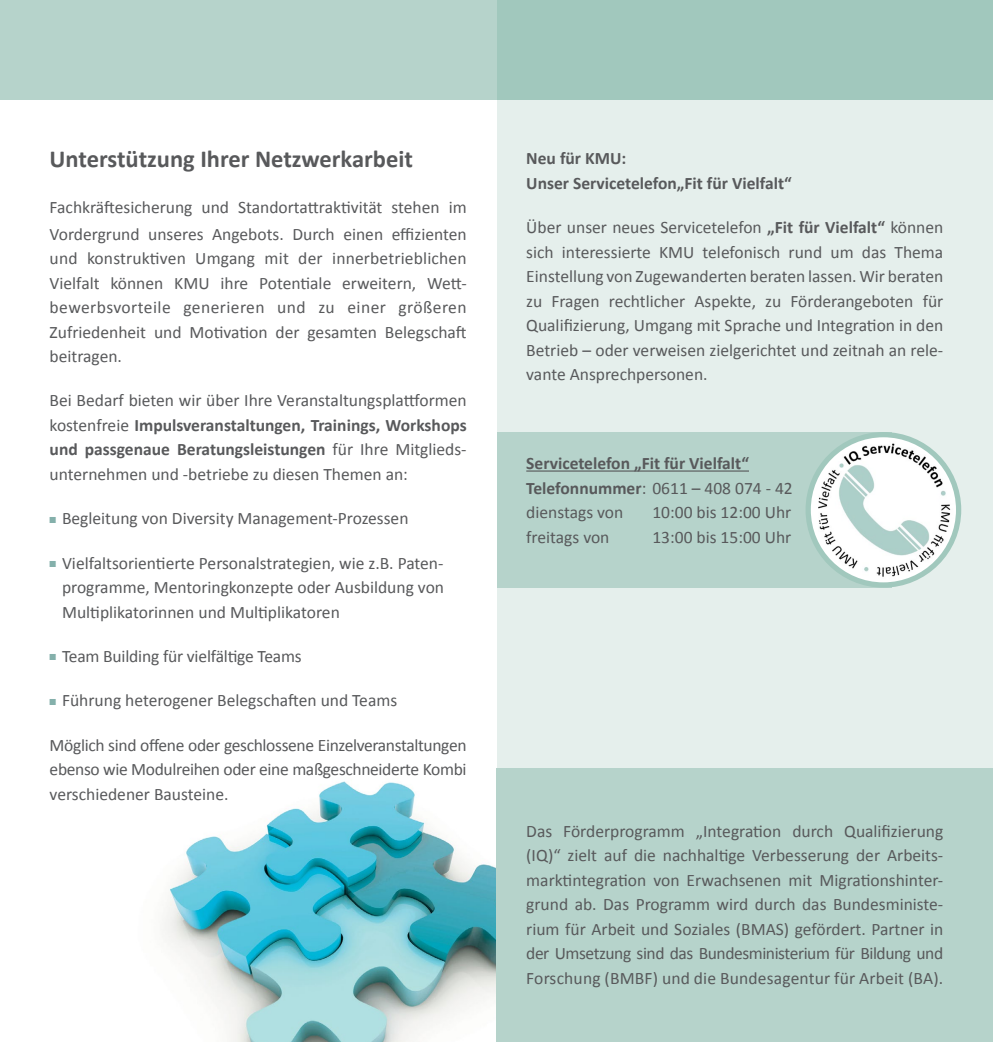
<style>
.page{position:relative;width:993px;height:1042px;background:#fff}
.page>*{position:absolute;margin:0;border:0;box-sizing:border-box;transform-origin:0 0}
.t1{font:700 24.5px "Calibri";color:#58595b}
.t2{font:17.5px/24.5px "Calibri";color:#58595b;text-align:justify}
.t3{font:700 17.5px/24.5px "Calibri";color:#58595b}
.s1{font-weight:700}
.s2{color:#84b0ab}
.s3{font-weight:400}
</style>
<div class="page">
<div style="left:497px;top:99px;width:495px;height:943px;background:#e5efec"></div>
<div style="left:0;top:0;width:497px;height:99px;background:#b6d3cb"></div>
<div style="left:497px;top:0;width:495px;height:99px;background:#a1c8bd"></div>
<img style="left:161px;top:781px;width:335px;height:261px">
<div style="left:496px;top:769px;width:496px;height:273px;background:#b6d3cb"></div>
<div style="left:497px;top:432px;width:394px;height:155px;background:#b6d3cb"></div>
<img style="left:808px;top:435px;width:150px;height:150px;border-radius:74px">
<div style="left:805px;top:432px;width:155px;height:155px;border:5px solid #a1c8bd;border-radius:50%"></div>
<hr style="left:526px;top:470px;width:222px;height:2px;background:#58595b">
<h1 class="t1" style="left:50px;top:142px;width:364px">Unterstützung Ihrer Netzwerkarbeit</h1>
<p class="t2" style="left:50px;top:194px;width:418px;line-height:26.2px">Fachkräftesicherung und Standortattraktivität stehen im<br>Vordergrund unseres Angebots. Durch einen effizienten</p>
<p class="t2" style="left:50px;top:245px;width:418px">und konstruktiven Umgang mit der innerbetrieblichen Vielfalt können KMU ihre Potentiale erweitern, Wett&shy;bewerbsvorteile generieren und zu einer größeren Zufriedenheit und Motivation der gesamten Belegschaft beitragen.</p>
<p class="t2" style="left:50px;top:387px;width:418px">Bei Bedarf bieten wir über Ihre Veranstaltungsplattformen kostenfreie <span class="s1">Impulsveranstaltungen, Trainings, Workshops und passgenaue Beratungsleistungen</span> für Ihre Mitglieds&shy;unternehmen und -betriebe zu diesen Themen an:</p>
<p class="t2" style="left:50px;top:505px;width:360px"><span class="s2">■</span> Begleitung von Diversity Management-Prozessen</p>
<p class="t2" style="left:62px;top:550px;width:383px;text-indent:-12px"><span class="s2">■</span> Vielfaltsorientierte Personalstrategien, wie z.B. Paten&shy;programme, Mentoringkonzepte oder Ausbildung von Multiplikatorinnen und Multiplikatoren</p>
<p class="t2" style="left:50px;top:643px;width:253px"><span class="s2">■</span> Team Building für vielfältige Teams</p>
<p class="t2" style="left:50px;top:687px;width:349px"><span class="s2">■</span> Führung heterogener Belegschaften und Teams</p>
<p class="t2" style="left:50px;top:732px;width:418px">Möglich sind offene oder geschlossene Einzelveranstaltungen ebenso wie Modulreihen oder eine maßgeschneiderte Kombi verschiedener Bausteine.</p>
<p class="t3" style="left:526px;top:146px;width:267px">Neu für KMU:<br>Unser Servicetelefon„Fit für Vielfalt“</p>
<p class="t2" style="left:526px;top:214px;width:418px">Über unser neues Servicetelefon <span class="s1">„Fit für Vielfalt“</span> können sich interessierte KMU telefonisch rund um das Thema Einstellung von Zugewanderten beraten lassen. Wir beraten zu Fragen rechtlicher Aspekte, zu Förderangeboten für Qualifizierung, Umgang mit Sprache und Integration in den Betrieb – oder verweisen zielgerichtet und zeitnah an rele&shy;vante Ansprechpersonen.</p>
<p class="t3" style="left:526px;top:450px;width:268px">Servicetelefon „Fit für Vielfalt“<br>Telefonnummer<span class="s3">: 0611 – 408 074 - 42 dienstags von</span></p>
<p class="t2" style="left:652px;top:499px;width:140px">10:00 bis 12:00 Uhr</p>
<p class="t2" style="left:526px;top:524px;width:85px">freitags von</p>
<p class="t2" style="left:652px;top:524px;width:140px">13:00 bis 15:00 Uhr</p>
<p class="t2" style="left:526px;top:818px;width:418px">Das Förderprogramm „Integration durch Qualifizierung (IQ)“ zielt auf die nachhaltige Verbesserung der Arbeits&shy;marktintegration von Erwachsenen mit Migrationshinter&shy;grund ab. Das Programm wird durch das Bundesministe&shy;rium für Arbeit und Soziales (BMAS) gefördert. Partner in der Umsetzung sind das Bundesministerium für Bildung und Forschung (BMBF) und die Bundesagentur für Arbeit (BA).</p>
</div>
